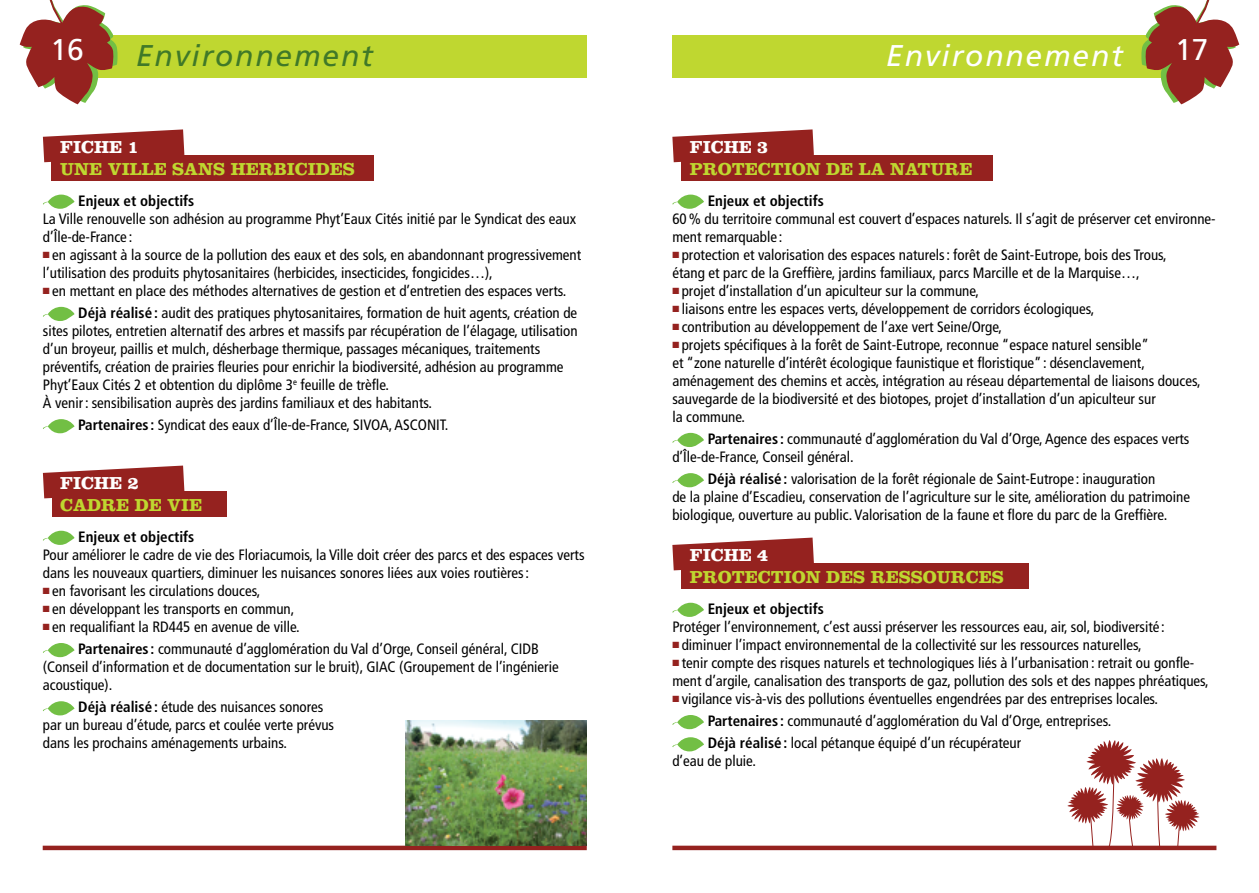
<style>
.page{position:relative;width:1259px;height:893px;background:#fff}
.page>*{position:absolute;margin:0;border:0;box-sizing:border-box;transform-origin:0 0}
.t1{font:italic 30px "Frutiger";letter-spacing:.06em;color:#407928}
.t2{font:italic 30px "Frutiger";letter-spacing:.06em;color:#fff}
.t3{font:30px "Frutiger";color:#fff}
.t4{font:700 18px "Clarendon";color:#bfd730}
.t5{font:700 18px "Clarendon";color:#fff}
.t6{font:condensed 15px/18px "Frutiger";color:#000}
.t7{font:700 condensed 15px "Frutiger";color:#000}
.s1{color:#95221f}
.s2{font-weight:700}
</style>
<div class="page">
<div style="left:83px;top:35px;width:504px;height:43px;background:#bfd730"></div>
<svg style="left:20px;top:0;width:98px;height:104px"></svg>
<hr style="left:43px;top:846px;width:544px;height:4px;background:#95221f">
<svg style="left:43px;top:129px;width:141px;height:33px;background:#a54542"></svg>
<div style="left:52px;top:155px;width:322px;height:25px;background:#95221f"></div>
<svg style="left:43px;top:195px;width:32px;height:14px"></svg>
<svg style="left:43px;top:307px;width:32px;height:14px"></svg>
<svg style="left:43px;top:419px;width:32px;height:14px"></svg>
<svg style="left:43px;top:466px;width:141px;height:32px;background:#a33f3c"></svg>
<div style="left:52px;top:491px;width:174px;height:25px;background:#95221f"></div>
<svg style="left:43px;top:531px;width:32px;height:14px"></svg>
<svg style="left:43px;top:643px;width:32px;height:14px"></svg>
<svg style="left:43px;top:701px;width:32px;height:14px"></svg>
<img style="left:405px;top:721px;width:182px;height:125px">
<svg style="left:1067px;top:740px;width:132px;height:106px"></svg>
<div style="left:672px;top:35px;width:504px;height:43px;background:#bfd730"></div>
<svg style="left:1141px;top:0;width:98px;height:104px"></svg>
<hr style="left:672px;top:846px;width:544px;height:4px;background:#95221f">
<svg style="left:672px;top:129px;width:142px;height:33px;background:#a64644"></svg>
<div style="left:681px;top:155px;width:312px;height:25px;background:#95221f"></div>
<svg style="left:672px;top:195px;width:32px;height:14px"></svg>
<svg style="left:672px;top:433px;width:32px;height:14px"></svg>
<svg style="left:672px;top:473px;width:32px;height:14px"></svg>
<svg style="left:672px;top:538px;width:142px;height:32px;background:#a3403e"></svg>
<div style="left:681px;top:563px;width:347px;height:25px;background:#95221f"></div>
<svg style="left:672px;top:603px;width:32px;height:14px"></svg>
<svg style="left:672px;top:715px;width:32px;height:14px"></svg>
<svg style="left:672px;top:737px;width:32px;height:14px"></svg>
<h1 class="t3" style="left:50px;top:31px;width:35px">16</h1>
<h1 class="t1" style="left:136px;top:38px;width:238px">Environnement</h1>
<p class="t5" style="left:60px;top:136px;width:80px">FICHE 1</p>
<p class="t4" style="left:60px;top:158px;width:15px">UNE</p>
<p class="t4" style="left:108px;top:158px;width:13px">VILLE</p>
<p class="t4" style="left:172px;top:158px;width:15px">SANS</p>
<p class="t4" style="left:231px;top:158px;width:29px">HERBICIDES</p>
<p class="t7" style="left:78px;top:192px;width:118px">Enjeux et objectifs</p>
<p class="t6" style="left:43px;top:210px;width:535px">La Ville renouvelle son adhésion au programme Phyt’Eaux Cités initié par le Syndicat des eaux d’Île-de-France :</p>
<p class="t6" style="left:43px;top:246px;width:540px"><span class="s1">■</span> en agissant à la source de la pollution des eaux et des sols, en abandonnant progressivement l’utilisation des produits phytosanitaires (herbicides, insecticides, fongicides…),</p>
<p class="t6" style="left:78px;top:280px;width:500px;line-height:22.2px;text-indent:-35px"><span class="s1">■</span> en mettant en place des méthodes alternatives de gestion et d’entretien des espaces verts.<br><span class="s2">Déjà réalisé:</span> audit des pratiques phytosanitaires, formation de huit agents, création de</p>
<p class="t6" style="left:43px;top:322px;width:536px">sites pilotes, entretien alternatif des arbres et massifs par récupération de l’élagage, utilisation d’un broyeur, paillis et mulch, désherbage thermique, passages mécaniques, traitements préventifs, création de prairies fleuries pour enrichir la biodiversité, adhésion au programme Phyt’Eaux Cités 2 et obtention du diplôme 3<sup>e</sup> feuille de trèfle.<br>à venir: sensibilisation auprès des jardins familiaux et des habitants.</p>
<p class="t6" style="left:78px;top:416px;width:372px"><span class="s2">Partenaires :</span> Syndicat des eaux d’Île-de-France, SIVOA, ASCONIT.</p>
<p class="t5" style="left:60px;top:472px;width:80px">FICHE 2</p>
<p class="t4" style="left:60px;top:494px;width:15px">CADRE</p>
<p class="t4" style="left:135px;top:494px;width:45px">DE VIE</p>
<p class="t7" style="left:78px;top:528px;width:118px">Enjeux et objectifs</p>
<p class="t6" style="left:43px;top:546px;width:543px">Pour améliorer le cadre de vie des Floriacumois, la Ville doit créer des parcs et des espaces verts dans les nouveaux quartiers, diminuer les nuisances sonores liées aux voies routières:</p>
<p class="t6" style="left:43px;top:582px;width:219px"><span class="s1">■</span> en favorisant les circulations douces,</p>
<p class="t6" style="left:43px;top:600px;width:253px"><span class="s1">■</span> en développant les transports en commun,</p>
<p class="t6" style="left:78px;top:616px;width:462px;line-height:22.2px;text-indent:-35px"><span class="s1">■</span> en requalifiant la RD445 en avenue de ville.<br><span class="s2">Partenaires :</span> communauté d’agglomération du Val d’Orge, Conseil général, CIDB</p>
<p class="t6" style="left:43px;top:658px;width:517px">(Conseil d’information et de documentation sur le bruit), GIAC (Groupement de l’ingénierie acoustique).</p>
<p class="t6" style="left:43px;top:698px;width:293px;text-indent:35px"><span class="s2">Déjà réalisé:</span> étude des nuisances sonores par un bureau d’étude, parcs et coulée verte prévus dans les prochains aménagements urbains.</p>
<h1 class="t2" style="left:886px;top:38px;width:238px">Environnement</h1>
<h1 class="t3" style="left:1175px;top:31px;width:35px">17</h1>
<p class="t5" style="left:689px;top:136px;width:80px">FICHE 3</p>
<p class="t4" style="left:689px;top:158px;width:15px">PROTECTION</p>
<p class="t4" style="left:826px;top:158px;width:79px">DELANATURE</p>
<p class="t7" style="left:707px;top:192px;width:118px">Enjeux et objectifs</p>
<p class="t6" style="left:672px;top:210px;width:545px">60% du territoire communal est couvert d’espaces naturels. Il s’agit de préserver cet environne&shy;ment remarquable :</p>
<p class="t6" style="left:672px;top:246px;width:496px"><span class="s1">■</span> protection et valorisation des espaces naturels: forêt de Saint-Eutrope, bois des Trous, étang et parc de la Greffière, jardins familiaux, parcs Marcille et de la Marquise…,</p>
<p class="t6" style="left:672px;top:282px;width:308px"><span class="s1">■</span> projet d’installation d’un apiculteur sur la commune,</p>
<p class="t6" style="left:672px;top:300px;width:423px"><span class="s1">■</span> liaisons entre les espaces verts, développement de corridors écologiques,</p>
<p class="t6" style="left:672px;top:318px;width:331px"><span class="s1">■</span> contribution au développement de l’axe vert Seine/Orge,</p>
<p class="t6" style="left:672px;top:336px;width:530px"><span class="s1">■</span> projets spécifiques à la forêt de Saint-Eutrope, reconnue “espace naturel sensible”<br>et “zone naturelle d’intérêt écologique faunistique et floristique”: désenclavement, aménagement des chemins et accès, intégration au réseau départemental de liaisons douces, sauvegarde de la biodiversité et des biotopes, projet d’installation d’un apiculteur sur<br>la commune.</p>
<p class="t6" style="left:672px;top:430px;width:518px;text-indent:35px"><span class="s2">Partenaires :</span> communauté d’agglomération du Val d’Orge, Agence des espaces verts d’île-de-France, Conseil général.</p>
<p class="t6" style="left:672px;top:470px;width:519px;text-indent:35px"><span class="s2">Déjà réalisé :</span> valorisation de la forêt régionale de Saint-Eutrope : inauguration<br>de la plaine d’Escadieu, conservation de l’agriculture sur le site, amélioration du patrimoine biologique, ouverture au public. Valorisation de la faune et flore du parc de la Greffière.</p>
<p class="t5" style="left:689px;top:544px;width:80px">FICHE 4</p>
<p class="t4" style="left:689px;top:566px;width:15px">PROTECTION</p>
<p class="t4" style="left:826px;top:566px;width:14px">DES</p>
<p class="t4" style="left:870px;top:566px;width:15px">RESSOURCES</p>
<p class="t7" style="left:707px;top:600px;width:118px">Enjeux et objectifs</p>
<p class="t6" style="left:672px;top:618px;width:494px">Protéger l’environnement, c’est aussi préserver les ressources eau, air, sol, biodiversité :</p>
<p class="t6" style="left:672px;top:636px;width:471px"><span class="s1">■</span> diminuer l’impact environnemental de la collectivité sur les ressources naturelles,</p>
<p class="t6" style="left:672px;top:654px;width:538px"><span class="s1">■</span> tenir compte des risques naturels et technologiques liés à l’urbanisation : retrait ou gonfle&shy;ment d’argile, canalisation des transports de gaz, pollution des sols et des nappes phréatiques,</p>
<p class="t6" style="left:707px;top:688px;width:452px;line-height:22.2px;text-indent:-35px"><span class="s1">■</span> vigilance vis-à-vis des pollutions éventuelles engendrées par des entreprises locales.<br><span class="s2">Partenaires :</span> communauté d’agglomération du Val d’Orge, entreprises.<br><span class="s2">Déjà réalisé:</span> local pétanque équipé d’un récupérateur</p>
<p class="t6" style="left:672px;top:752px;width:85px">d’eau de pluie.</p>
</div>
